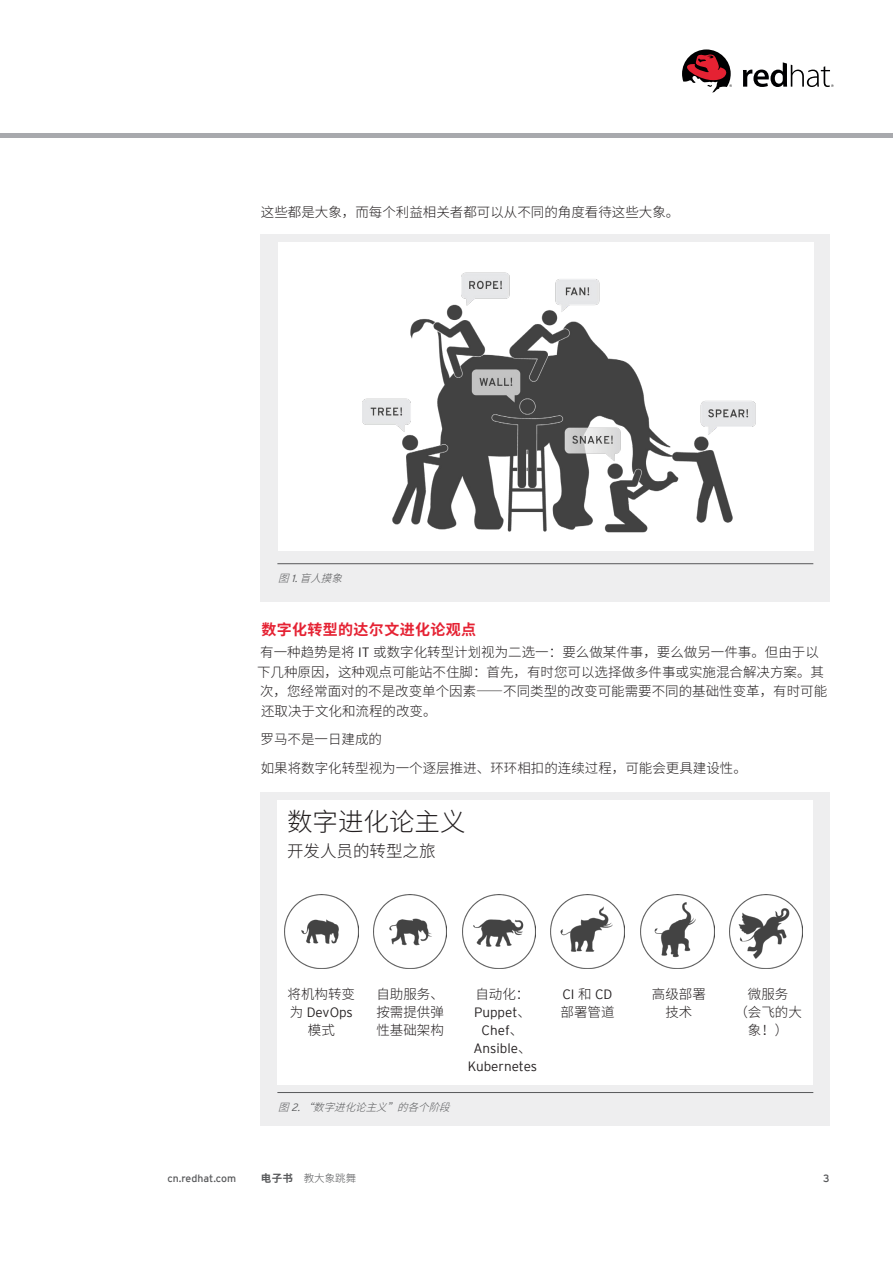
<style>
.page{position:relative;width:893px;height:1263px;background:#fff}
.page>*{position:absolute;margin:0;border:0;box-sizing:border-box;transform-origin:0 0}
.Main_-_Body{font:300 25.5px "Noto Sans CJ Ksc";color:#231f20}
.Main_-_Body-2{font:300 16.5px "Noto Sans CJ Ksc";color:#231f20}
.Main_-_Subhead_1{font:700 15px "Noto Sans CJ Ksc";letter-spacing:.025em;color:#e52233}
.Main_-_Body-3{font:300 13.5px/18px "Noto Sans CJ Ksc";color:#231f20;text-align:center}
.Main_-_Body-4{font:300 13.5px/18px "Interstate";color:#231f20;text-align:center}
.Main_-_Image_Caption{font:italic 300 10.5px "Noto Sans CJ Ksc";color:#57585a}
.t1{font:10.5px "Interstate";color:#57585a}
.t2{font:300 10.5px "Noto Sans CJ Ksc";color:#57585a}
.s1{font-family:"Interstate"}
.s2{font-family:"Noto Sans CJ Ksc"}
.s3{font-weight:700}
</style>
<div class="page">
<div style="left:261px;top:235px;width:569px;height:367px;background:#eeeeef"></div>
<hr style="left:277px;top:563px;width:536px;height:1px;background:#57585a">
<img style="left:278px;top:244px;width:535px;height:306px">
<div style="left:261px;top:792px;width:569px;height:333px;background:#eeeeef"></div>
<div style="left:277px;top:800px;width:536px;height:285px;background:#fff"></div>
<hr style="left:277px;top:1092px;width:536px;height:1px;background:#57585a">
<img style="left:285px;top:895px;width:73px;height:73px">
<img style="left:373px;top:895px;width:74px;height:73px">
<img style="left:462px;top:895px;width:74px;height:73px">
<img style="left:551px;top:895px;width:73px;height:73px">
<img style="left:641px;top:895px;width:73px;height:73px">
<img style="left:729px;top:895px;width:74px;height:73px">
<svg style="left:743px;top:62px;width:90px;height:25px"></svg>
<svg style="left:682px;top:49px;width:50px;height:44px"></svg>
<hr style="left:0;top:133px;width:893px;height:4px;background:#a8a9ad">
<p class="Main_-_Body-3" style="left:261px;top:203px;width:420px">这些都是大象，而每个利益相关者都可以从不同的角度看待这些大象。</p>
<p class="Main_-_Image_Caption" style="left:278px;top:572px;width:73px">图<span class="s1">1 .</span>盲人摸象</p>
<p class="Main_-_Subhead_1" style="left:261px;top:621px;width:216px">数字化转型的达尔文进化论观点</p>
<p class="Main_-_Body-3" style="left:257px;top:643px;width:572px;line-height:19.5px;text-align:left">有一种趋势是将 <span class="s1">IT</span> 或数字化转型计划视为二选一：要么做某件事，要么做另一件事。但由于以下几种原因，这种观点可能站不住脚：首先，有时您可以选择做多件事或实施混合解决方案。其次，您经常面对的不是改变单个因素⸺不同类型的改变可能需要不同的基础性变革，有时可能还取决于文化和流程的改变。</p>
<p class="Main_-_Body-3" style="left:261px;top:731px;width:123px">罗马不是一日建成的</p>
<p class="Main_-_Body-3" style="left:261px;top:759px;width:488px">如果将数字化转型视为一个逐层推进、环环相扣的连续过程，可能会更具建设性。</p>
<p class="Main_-_Body" style="left:287px;top:807px;width:180px">数字进化论主义</p>
<p class="Main_-_Body-2" style="left:287px;top:842px;width:150px">开发人员的转型之旅</p>
<p class="Main_-_Body-3" style="left:288px;top:985px;width:69px">将机构转变为 <span class="s1">DevOps</span>模式</p>
<p class="Main_-_Body-3" style="left:376px;top:985px;width:69px;text-align:justify">自助服务、按需提供弹性基础架构</p>
<p class="Main_-_Body-4" style="left:468px;top:985px;width:71px"><span class="s2">自动化：<br></span>Puppet<span class="s2">、<br></span>Chef<span class="s2">、<br></span>Ansible<span class="s2">、<br></span>Kubernetes</p>
<p class="Main_-_Body-3" style="left:560px;top:985px;width:55px;text-align:left"><span class="s1">CI</span> 和 <span class="s1">CD</span>部署管道</p>
<p class="Main_-_Body-3" style="left:652px;top:985px;width:55px">高级部署技术</p>
<p class="Main_-_Body-3" style="left:734px;top:985px;width:69px">微服务<br>（会飞的大象！）</p>
<p class="Main_-_Image_Caption" style="left:278px;top:1101px;width:181px">图<span class="s1">2 .</span>“数字进化论主义”的各个阶段</p>
<p class="t1" style="left:167px;top:1172px;width:70px">cn.redhat.com</p>
<p class="t2" style="left:261px;top:1172px;width:97px"><span class="s3">电子书</span> 教大象跳舞</p>
<p class="t1" style="left:823px;top:1172px;width:8px">3</p>
</div>
